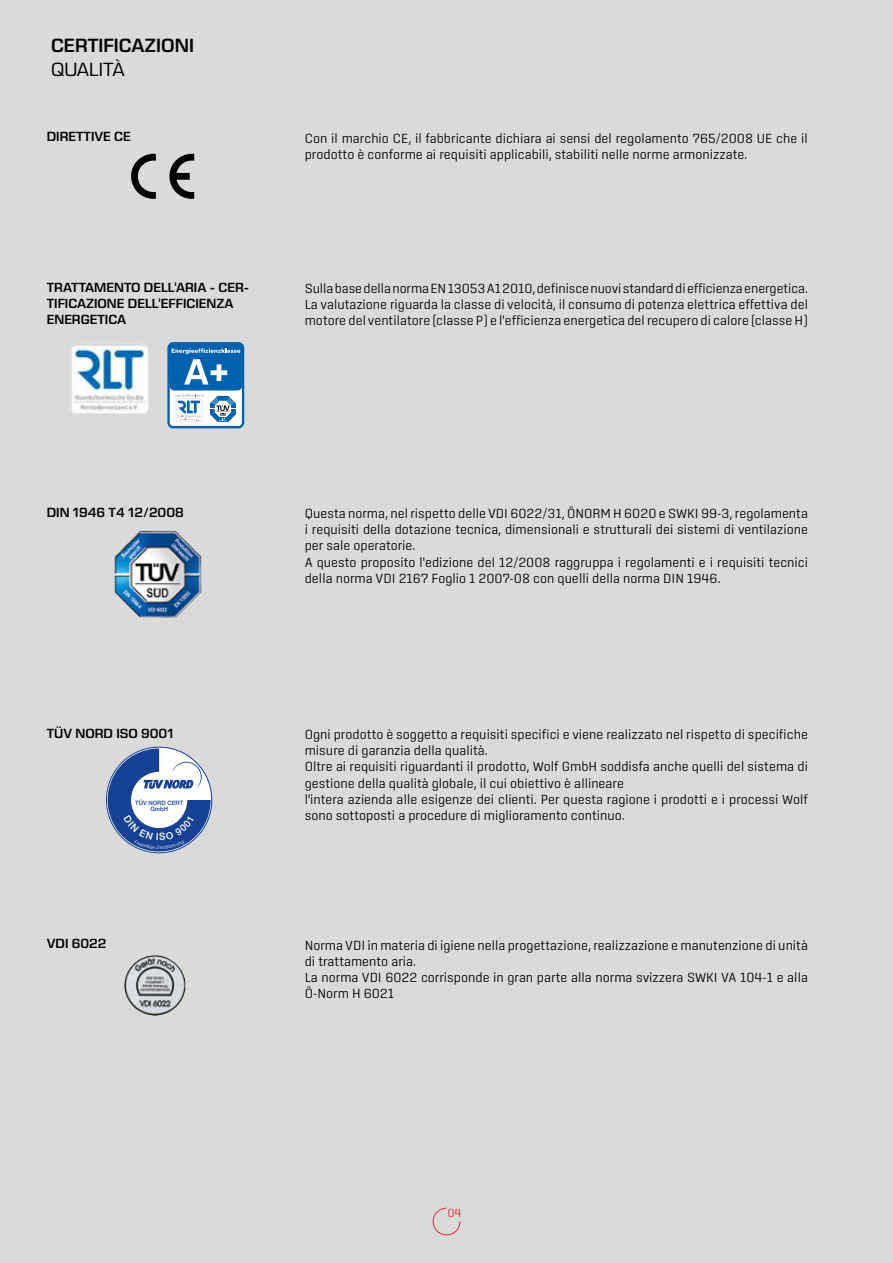
<style>
.page{position:relative;width:893px;height:1263px;background:#fff}
.page>*{position:absolute;margin:0;border:0;box-sizing:border-box;transform-origin:0 0}
.t1{font:600 19.5px "Eurostile Next LT Pro";color:#000}
.t2{font:19.5px "Eurostile Next LT Pro";color:#000}
.t3{font:300 13.5px/16.2px "Center";color:#000}
.t4{font:600 13.5px/16.2px "Eurostile Next LT Pro";color:#000}
.t5{font:300 12px "Center";color:#e62a32}
.t6{font:500 6px/6px "Helvetica Neue LT";color:#164194;text-align:center}
</style>
<div class="page">
<div style="left:0;top:0;width:892px;height:1263px;background:#dadada"></div>
<svg style="left:432px;top:1207px;width:29px;height:29px"></svg>
<img style="left:124px;top:955px;width:62px;height:61px">
<svg style="left:167px;top:342px;width:77px;height:86px;background:#669fcb"></svg>
<svg style="left:131px;top:153px;width:25px;height:46px"></svg>
<svg style="left:169px;top:153px;width:25px;height:46px"></svg>
<img style="left:114px;top:531px;width:87px;height:87px">
<img style="left:69px;top:344px;width:80px;height:70px">
<svg style="left:108px;top:748px;width:103px;height:103px"></svg>
<h1 class="t1" style="left:51px;top:35px;width:144px">CERTIFICAZIONI</h1>
<h1 class="t2" style="left:51px;top:59px;width:75px">QUALITÀ</h1>
<p class="t4" style="left:47px;top:129px;width:86px">DIRETTIVE CE</p>
<p class="t4" style="left:47px;top:279px;width:204px">TRATTAMENTO DELL'ARIA - CER-<br>TIFICAZIONE DELL'EFFICIENZA<br>ENERGETICA</p>
<p class="t3" style="left:305px;top:130px;width:505px">Con il marchio CE, il fabbricante dichiara ai sensi del regolamento 765/2008 UE che il prodotto è conforme ai requisiti applicabili, stabiliti nelle norme armonizzate.</p>
<p class="t3" style="left:305px;top:280px;width:505px;text-align:justify">Sulla base della norma EN 13053 A1 2010, definisce nuovi standard di efficienza energetica.<br>La valutazione riguarda la classe di velocità, il consumo di potenza elettrica effettiva del motore del ventilatore (classe P) e l'efficienza energetica del recupero di calore (classe H)</p>
<p class="t4" style="left:47px;top:504px;width:138px">DIN 1946 T4 12/2008</p>
<p class="t3" style="left:305px;top:505px;width:505px">Questa norma, nel rispetto delle VDI 6022/31, ÖNORM H 6020 e SWKI 99-3, regolamenta i requisiti della dotazione tecnica, dimensionali e strutturali dei sistemi di ventilazione per sale operatorie.<br>A questo proposito l'edizione del 12/2008 raggruppa i regolamenti e i requisiti tecnici della norma VDI 2167 Foglio 1 2007-08 con quelli della norma DIN 1946.</p>
<p class="t4" style="left:47px;top:725px;width:128px">TÜV NORD ISO 9001</p>
<p class="t6" style="left:135px;top:799px;width:50px">TÜV NORD CERT<br>GmbH</p>
<p class="t3" style="left:305px;top:726px;width:505px">Ogni prodotto è soggetto a requisiti specifici e viene realizzato nel rispetto di specifiche misure di garanzia della qualità.<br>Oltre ai requisiti riguardanti il prodotto, Wolf GmbH soddisfa anche quelli del sistema di gestione della qualità globale, il cui obiettivo è allineare<br>l'intera azienda alle esigenze dei clienti. Per questa ragione i prodotti e i processi Wolf sono sottoposti a procedure di miglioramento continuo.</p>
<p class="t4" style="left:47px;top:936px;width:61px">VDI 6022</p>
<p class="t3" style="left:305px;top:937px;width:505px">Norma VDI in materia di igiene nella progettazione, realizzazione e manutenzione di unità di trattamento aria.<br>La norma VDI 6022 corrisponde in gran parte alla norma svizzera SWKI VA 104-1 e alla Ö-Norm H 6021</p>
<p class="t5" style="left:447px;top:1206px;width:16px">04</p>
</div>
